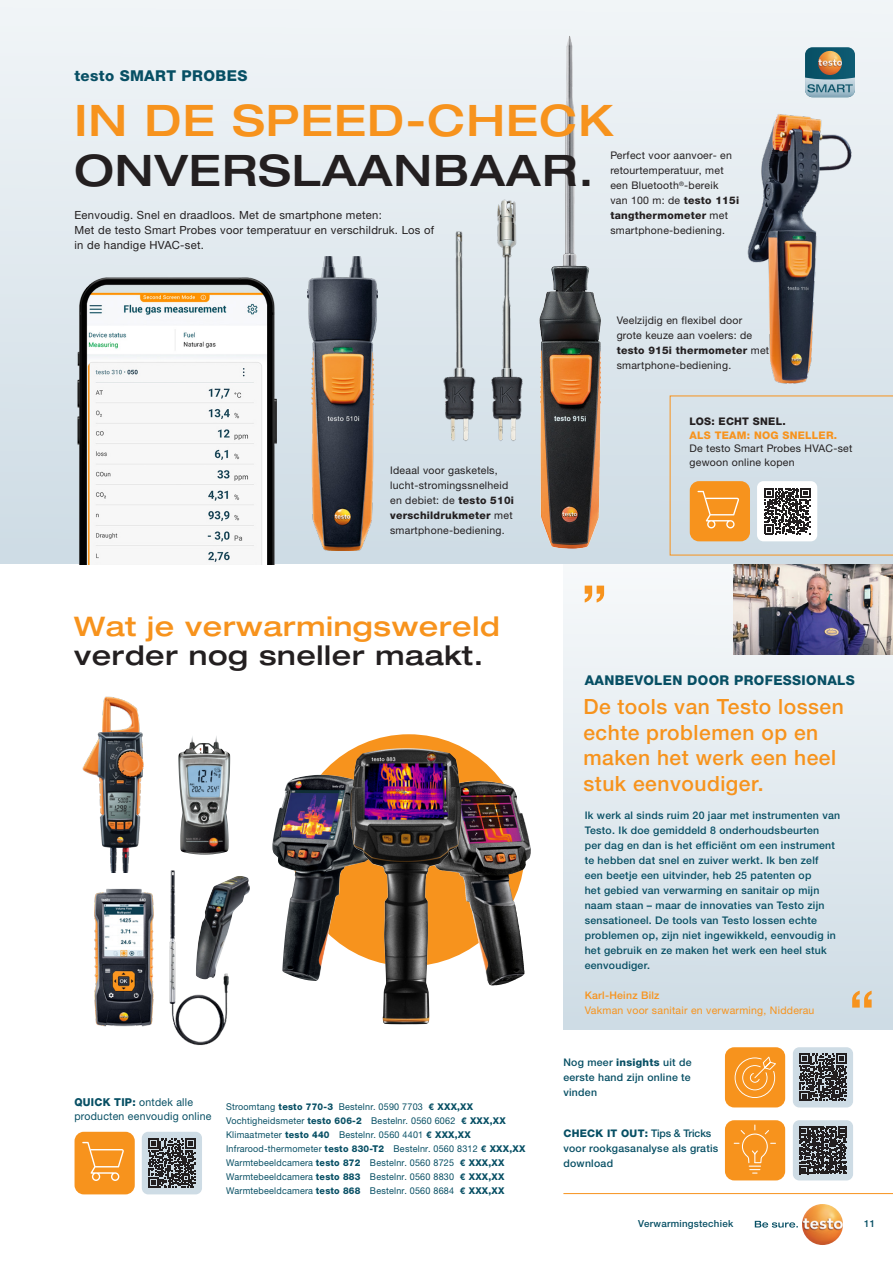
<style>
.page{position:relative;width:893px;height:1263px;background:#fff}
.page>*{position:absolute;margin:0;border:0;box-sizing:border-box;transform-origin:0 0}
.t1{font:500 expanded 43.5px "Helvetica Neue LTW1 G";letter-spacing:.025em;color:#f7931d}
.t2{font:500 expanded 43.5px "Helvetica Neue LTW1 G";letter-spacing:.025em;color:#231f20}
.t3{font:500 expanded 27px "Helvetica Neue LTW1 G";letter-spacing:.025em;color:#f7931d}
.t4{font:500 expanded 27px "Helvetica Neue LTW1 G";letter-spacing:.025em;color:#231f20}
.t5{font:500 21px/25.5px "Helvetica Neue LTW1 G";letter-spacing:.025em;color:#f7931d}
.t6{font:800 15px "Helvetica Neue LTW1 G";letter-spacing:.025em;color:#074f64}
.t7{font:800 13.5px "Helvetica Neue LTW1 G";letter-spacing:.025em;color:#074f64}
.t8{font:11.25px/15px "Helvetica Neue LTW1 G";letter-spacing:.025em;color:#231f20}
.t9{font:10.95px/14.1px "Helvetica Neue LTW1 G";letter-spacing:.025em;color:#074f64;scale:.96 1}
.t10{font:500 10.5px/15px "Helvetica Neue LTW1 G";letter-spacing:.025em;color:#074f64}
.t11{font:10.5px/15px "Helvetica Neue LTW1 G";letter-spacing:.025em;color:#231f20}
.t12{font:10.5px "Helvetica Neue LTW1 G";letter-spacing:.025em;color:#f7931d}
.t13{font:800 10.5px "Helvetica Neue LTW1 G";letter-spacing:.025em;color:#f7931d}
.t14{font:500 10.5px "Helvetica Neue LTW1 G";letter-spacing:.025em;color:#f7931d}
.t15{font:800 10.5px "Helvetica Neue LTW1 G";letter-spacing:.025em;color:#231f20}
.t16{font:500 9.75px "Helvetica Neue LTW1 G";letter-spacing:.025em;color:#074f64}
.t17{font:9.3px/14.1px "Helvetica Neue LTW1 G";letter-spacing:.025em;color:#074f64;scale:.96 1}
.s1{font-weight:800}
</style>
<div class="page">
<div style="left:0;top:0;width:893px;height:564px;background:linear-gradient(to bottom,#f1f5f7,#cddbe4)"></div>
<hr style="left:0;top:387px;width:1px;height:177px;background:#231f20">
<div style="left:563px;top:564px;width:330px;height:465px;background:linear-gradient(to bottom,#f6f8fa,#cedce5)"></div>
<img style="left:307px;top:256px;width:71px;height:295px">
<img style="left:525px;top:5px;width:95px;height:571px">
<img style="left:400px;top:160px;width:134px;height:302px">
<img style="left:728px;top:106px;width:132px;height:283px">
<img style="left:178px;top:736px;width:52px;height:119px">
<img style="left:246px;top:877px;width:4px;height:17px">
<img style="left:82px;top:696px;width:62px;height:167px">
<img style="left:293px;top:734px;width:232px;height:232px;border-radius:50%">
<img style="left:461px;top:781px;width:15px;height:125px">
<img style="left:272px;top:775px;width:78px;height:206px">
<img style="left:350px;top:748px;width:111px;height:276px">
<img style="left:733px;top:564px;width:160px;height:90px">
<svg style="left:805px;top:47px;width:50px;height:50px;background:#668589"></svg>
<svg style="left:755px;top:1221px;width:43px;height:6px"></svg>
<img style="left:802px;top:1204px;width:41px;height:41px;border-radius:21px">
<img style="left:74px;top:275px;width:202px;height:289px">
<img style="left:94px;top:863px;width:152px;height:183px">
<div style="left:142px;top:1132px;width:60px;height:62px;background:#cedce5;border-radius:6px"></div>
<div style="left:75px;top:1132px;width:60px;height:62px;background:#f7931d;border-radius:9px"></div>
<svg style="left:82px;top:1142px;width:42px;height:39px"></svg>
<div style="left:793px;top:1047px;width:60px;height:60px;background:#cedce5;border-radius:6px"></div>
<div style="left:793px;top:1120px;width:60px;height:60px;background:#cedce5;border-radius:6px"></div>
<div style="left:725px;top:1047px;width:60px;height:60px;background:#f7931d;border-radius:9px"></div>
<hr style="left:563px;top:1193px;width:330px;height:1px;background:#f7931d">
<div style="left:725px;top:1120px;width:60px;height:60px;background:#f7931d;border-radius:9px"></div>
<svg style="left:734px;top:1124px;width:42px;height:49px"></svg>
<svg style="left:735px;top:1056px;width:41px;height:42px"></svg>
<svg style="left:852px;top:991px;width:20px;height:16px"></svg>
<svg style="left:585px;top:586px;width:19px;height:16px"></svg>
<svg style="left:799px;top:1053px;width:48px;height:48px"></svg>
<svg style="left:799px;top:1126px;width:48px;height:48px"></svg>
<svg style="left:148px;top:1138px;width:48px;height:50px"></svg>
<svg style="left:670px;top:396px;width:223px;height:159px;background:#d2d2cc"></svg>
<h3 class="t6" style="left:74px;top:67px;width:174px">testo SMART PROBES</h3>
<h1 class="t1" style="left:74px;top:93px;width:541px">IN DE SPEED-CHECK</h1>
<h1 class="t2" style="left:74px;top:143px;width:521px">ONVERSLAANBAAR.</h1>
<p class="t8" style="left:74px;top:207px;width:361px">Eenvoudig. Snel en draadloos. Met de smartphone meten:<br>Met de testo Smart Probes voor temperatuur en verschildruk. Los of in de handige HVAC-set.</p>
<p class="t11" style="left:610px;top:148px;width:130px">Perfect voor aanvoer- en retourtemperatuur, met een Bluetooth<sup>®</sup>-bereik<br>van 100 m: de <span class="s1">testo 115i tangthermometer</span> met smartphone-bediening.</p>
<p class="t11" style="left:390px;top:463px;width:125px">Ideaal voor gasketels, lucht-stromingssnelheid en debiet: de <span class="s1">testo 510i verschildrukmeter</span> met smartphone-bediening.</p>
<p class="t11" style="left:617px;top:313px;width:154px">Veelzijdig en flexibel door grote keuze aan voelers: de <span class="s1">testo 915i thermometer</span> met smartphone-bediening.</p>
<p class="t15" style="left:689px;top:415px;width:98px">LOS: ECHT SNEL.</p>
<p class="t13" style="left:689px;top:429px;width:149px">ALS TEAM: NOG SNELLER.</p>
<p class="t11" style="left:689px;top:442px;width:164px;line-height:13.5px">De testo Smart Probes HVAC-set gewoon online kopen</p>
<h2 class="t3" style="left:74px;top:609px;width:427px">Wat je verwarmingswereld</h2>
<h2 class="t4" style="left:74px;top:638px;width:411px">verder nog sneller maakt.</h2>
<p class="t9" style="left:74px;top:1095px;width:144px"><span class="s1">QUICK TIP:</span> ontdek alle producten eenvoudig online</p>
<p class="t17" style="left:226px;top:1100px;width:313px">Stroomtang <span class="s1">testo 770-3</span> Bestelnr. 0590 7703 <span class="s1">€ XXX,XX </span>Vochtigheidsmeter <span class="s1">testo 606-2</span> Bestelnr. 0560 6062 <span class="s1">€ XXX,XX </span>Klimaatmeter <span class="s1">testo 440</span> Bestelnr. 0560 4401 <span class="s1">€ XXX,XX </span>Infrarood-thermometer <span class="s1">testo 830-T2</span> Bestelnr. 0560 8312 <span class="s1">€ XXX,XX </span>Warmtebeeldcamera <span class="s1">testo 872</span> Bestelnr. 0560 8725 <span class="s1">€ XXX,XX </span>Warmtebeeldcamera <span class="s1">testo 883</span> Bestelnr. 0560 8830 <span class="s1">€ XXX,XX </span>Warmtebeeldcamera <span class="s1">testo 868</span> Bestelnr. 0560 8684 <span class="s1">€ XXX,XX</span></p>
<p class="t7" style="left:585px;top:672px;width:272px">AANBEVOLEN DOOR PROFESSIONALS</p>
<h3 class="t5" style="left:583px;top:694px;width:262px">De tools van Testo lossen echte problemen op en maken het werk een heel stuk eenvoudiger.</h3>
<p class="t10" style="left:585px;top:808px;width:257px">Ik werk al sinds ruim 20 jaar met instrumenten van Testo. Ik doe gemiddeld 8 onderhoudsbeurten<br>per dag en dan is het efficiënt om een instrument te hebben dat snel en zuiver werkt. Ik ben zelf<br>een beetje een uitvinder, heb 25 patenten op<br>het gebied van verwarming en sanitair op mijn naam staan – maar de innovaties van Testo zijn sensationeel. De tools van Testo lossen echte problemen op, zijn niet ingewikkeld, eenvoudig in het gebruik en ze maken het werk een heel stuk eenvoudiger.</p>
<p class="t14" style="left:585px;top:989px;width:76px">Karl-Heinz Bilz</p>
<p class="t12" style="left:585px;top:1004px;width:231px">Vakman voor sanitair en verwarming, Nidderau</p>
<p class="t10" style="left:563px;top:1054px;width:130px;text-align:justify">Nog meer <span class="s1">insights</span> uit de eerste hand zijn online te vinden</p>
<p class="t10" style="left:563px;top:1125px;width:156px"><span class="s1">CHECK IT OUT:</span> Tips &amp; Tricks voor rookgasanalyse als gratis download</p>
<p class="t16" style="left:638px;top:1218px;width:96px">Verwarmingstechiek</p>
<p class="t16" style="left:864px;top:1218px;width:13px">11</p>
</div>
